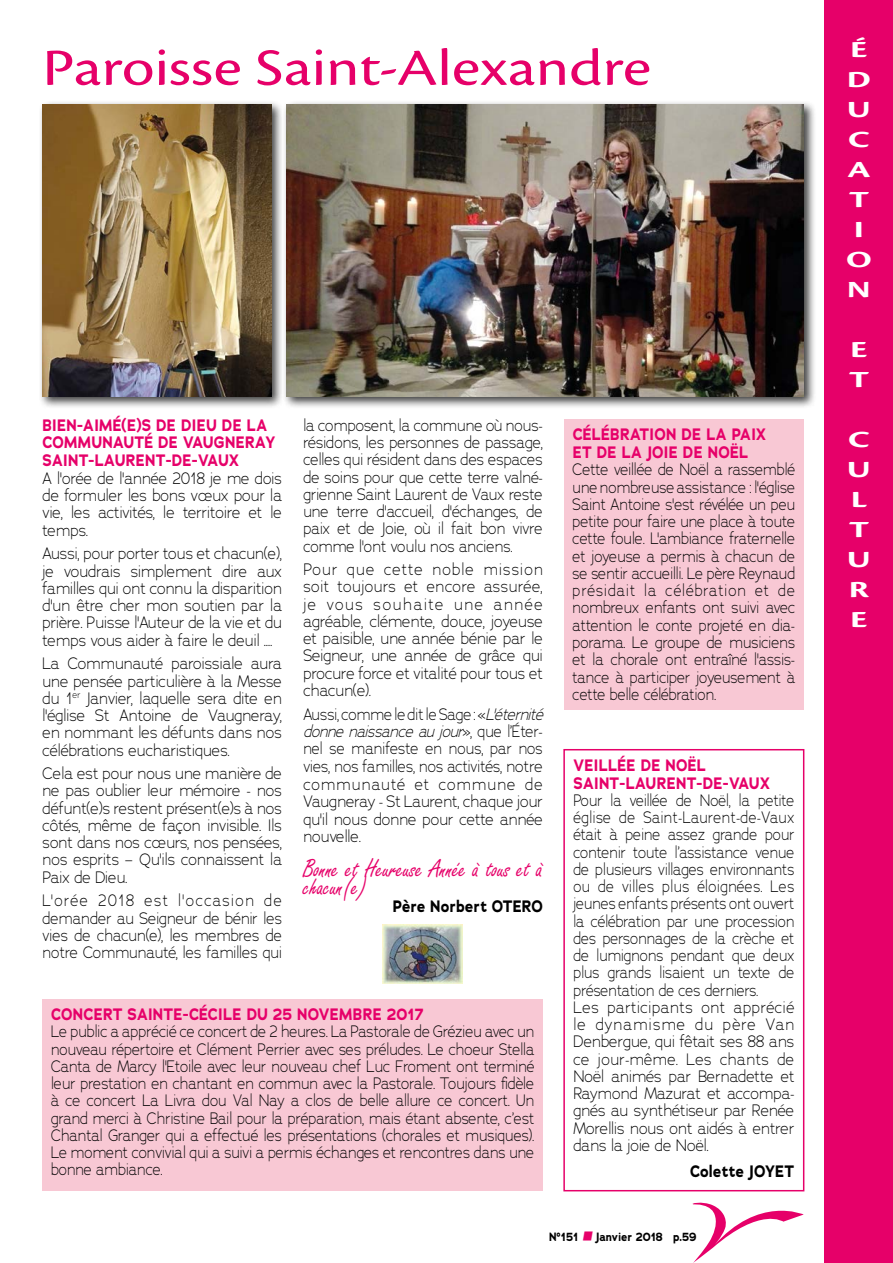
<style>
.page{position:relative;width:893px;height:1263px;background:#fff}
.page>*{position:absolute;margin:0;border:0;box-sizing:border-box;transform-origin:0 0}
.t1{font:54px "Cronos Pro";color:#e60069;scale:1.2 1}
.t2{font:27px "Freestyle Script";color:#e60069;scale:.9 1}
.t3{font:700 24px/30px "Cronos Pro";color:#fff;scale:1.5 1}
.t4{font:300 16.5px/17.2px "Adrianna";color:#000;text-align:justify;scale:.86 1}
.t5{font:300 16.5px/17.2px "Adrianna";color:#000;text-align:justify;scale:.9 1}
.t6{font:300 16.5px/17.2px "Adrianna";color:#000;scale:.85 1}
.t7{font:300 16.5px/17.2px "Adrianna";color:#000;text-align:justify;scale:.88 1}
.t8{font:300 16.5px/17.5px "Adrianna";color:#000;text-align:justify;scale:.87 1}
.t9{font:700 16.5px/17.5px "Adrianna";letter-spacing:.015em;color:#e60069;scale:.9 1}
.t10{font:700 16.5px "Adrianna";color:#000;scale:.9 1}
.t11{font:700 12px "Adrianna";color:#000;scale:.9 1}
.s1{font-style:italic}
</style>
<div class="page">
<svg style="left:692px;top:1202px;width:112px;height:61px"></svg>
<div style="left:825px;top:0;width:68px;height:1263px;background:#e60069"></div>
<div style="left:564px;top:419px;width:240px;height:291px;background:#f8c8d4"></div>
<div style="left:43px;top:999px;width:500px;height:192px;background:#f8c8d4"></div>
<div style="left:563px;top:749px;width:241px;height:442px;border:2px solid #e60069"></div>
<div style="left:283px;top:100px;width:533px;height:309px;background:#000;opacity:.75"></div>
<img style="left:286px;top:105px;width:518px;height:292px">
<div style="left:39px;top:100px;width:245px;height:309px;background:#000;opacity:.75"></div>
<img style="left:43px;top:105px;width:228px;height:292px">
<img style="left:383px;top:925px;width:79px;height:58px">
<h1 class="t1" style="left:43px;top:37px;width:508px">Paroisse Saint-Alexandre</h1>
<p class="t9" style="left:43px;top:416px;width:260px">BIEN-AIMÉ(E)S DE DIEU DE LA<br>COMMUNAUTÉ DE VAUGNERAY<br>SAINT-LAURENT-DE-VAUX</p>
<p class="t5" style="left:43px;top:469px;width:268px">A l'orée de l'année 2018 je me dois de formuler les bons vœux pour la vie, les activités, le territoire et le temps.</p>
<p class="t5" style="left:43px;top:545px;width:268px">Aussi, pour porter tous et chacun(e), je voudrais simplement dire aux familles qui ont connu la disparition d'un être cher mon soutien par la prière. Puisse l'Auteur de la vie et du temps vous aider à faire le deuil ….</p>
<p class="t5" style="left:43px;top:655px;width:268px">La Communauté paroissiale aura une pensée particulière à la Messe du 1<sup>er</sup> Janvier, laquelle sera dite en l'église St Antoine de Vaugneray, en nommant les défunts dans nos célébrations eucharistiques.</p>
<p class="t5" style="left:43px;top:764px;width:268px">Cela est pour nous une manière de ne pas oublier leur mémoire - nos défunt(e)s restent présent(e)s à nos côtés, même de façon invisible. Ils sont dans nos cœurs, nos pensées, nos esprits – Qu'ils connaissent la Paix de Dieu.</p>
<p class="t7" style="left:43px;top:892px;width:274px">L'orée 2018 est l'occasion de demander au Seigneur de bénir les vies de chacun(e), les membres de notre Communauté, les familles qui</p>
<p class="t7" style="left:303px;top:416px;width:274px">la composent, la commune où nous&shy;résidons, les personnes de passage, celles qui résident dans des espaces de soins pour que cette terre valné&shy;grienne Saint Laurent de Vaux reste une terre d'accueil, d'échanges, de paix et de Joie, où il fait bon vivre comme l'ont voulu nos anciens.</p>
<p class="t5" style="left:303px;top:560px;width:268px">Pour que cette noble mission soit toujours et encore assurée, je vous souhaite une année agréable, clémente, douce, joyeuse et paisible, une année bénie par le Seigneur, une année de grâce qui procure force et vitalité pour tous et chacun(e).</p>
<p class="t8" style="left:303px;top:705px;width:277px">Aussi, comme le dit le Sage : «<span class="s1">L'éternité donne naissance au jour</span>», que l’Éter&shy;nel se manifeste en nous, par nos vies, nos familles, nos activités, notre communauté et commune de Vaugneray - St Laurent, chaque jour qu'il nous donne pour cette année nouvelle.</p>
<h2 class="t2" style="left:303px;top:854px;width:268px">Bonne et Heureuse Année à tous et à</h2>
<h2 class="t2" style="left:303px;top:872px;width:72px">chacun(e)</h2>
<p class="t10" style="left:393px;top:896px;width:168px">Père Norbert OTERO</p>
<p class="t9" style="left:51px;top:1006px;width:416px">CONCERT SAINTE-CÉCILE DU 25 NOVEMBRE 2017</p>
<p class="t4" style="left:51px;top:1023px;width:564px">Le public a apprécié ce concert de 2 heures. La Pastorale de Grézieu avec un nouveau répertoire et Clément Perrier avec ses préludes. Le choeur Stella Canta de Marcy l'Etoile avec leur nouveau chef Luc Froment ont terminé leur prestation en chantant en commun avec la Pastorale. Toujours fidèle à ce concert La Livra dou Val Nay a clos de belle allure ce concert. Un grand merci à Christine Bail pour la préparation, mais étant absente, c’est Chantal Granger qui a effectué les présentations (chorales et musiques).<br>Le moment convivial qui a suivi a permis échanges et rencontres dans une bonne ambiance.</p>
<p class="t9" style="left:573px;top:426px;width:217px">CÉLÉBRATION DE LA PAIX<br>ET DE LA JOIE DE NOËL</p>
<p class="t4" style="left:573px;top:461px;width:260px">Cette veillée de Noël a rassemblé une nombreuse assistance : l'église Saint Antoine s'est révélée un peu petite pour faire une place à toute cette foule. L'ambiance fraternelle et joyeuse a permis à chacun de se sentir accueilli. Le père Reynaud présidait la célébration et de nombreux enfants ont suivi avec attention le conte projeté en dia&shy;porama. Le groupe de musiciens et la chorale ont entraîné l'assis&shy;tance à participer joyeusement à cette belle célébration.</p>
<p class="t9" style="left:573px;top:757px;width:220px">VEILLÉE DE NOËL<br>SAINT-LAURENT-DE-VAUX</p>
<p class="t6" style="left:573px;top:791px;width:262px">Pour la veillée de Noël, la petite église de Saint-Laurent-de-Vaux était à peine assez grande pour contenir toute l’assistance venue de plusieurs villages environnants ou de villes plus éloignées. Les jeunes enfants présents ont ouvert la célébration par une procession des personnages de la crèche et de lumignons pendant que deux plus grands lisaient un texte de présentation de ces derniers.<br>Les participants ont apprécié le dynamisme du père Van<br>Denbergue, qui fêtait ses 88 ans ce jour-même. Les chants de<br>Noël animés par Bernadette et<br>Raymond Mazurat et accompa&shy;gnés au synthétiseur par Renée<br>Morellis nous ont aidés à entrer dans la joie de Noël.</p>
<p class="t10" style="left:690px;top:1160px;width:117px">Colette JOYET</p>
<p class="t11" style="left:549px;top:1229px;width:34px">N°151</p>
<p class="t11" style="left:596px;top:1229px;width:113px">Janvier 2018 p.59</p>
<h3 class="t3" style="left:846px;top:35px;width:19px;text-align:center">É<br>D<br>U<br>C<br>A<br>T<br>I<br>O<br>N</h3>
<h3 class="t3" style="left:849px;top:335px;width:15px">E<br>T</h3>
<h3 class="t3" style="left:847px;top:425px;width:18px">C<br>U<br>L<br>T<br>U<br>R<br>E</h3>
</div>
